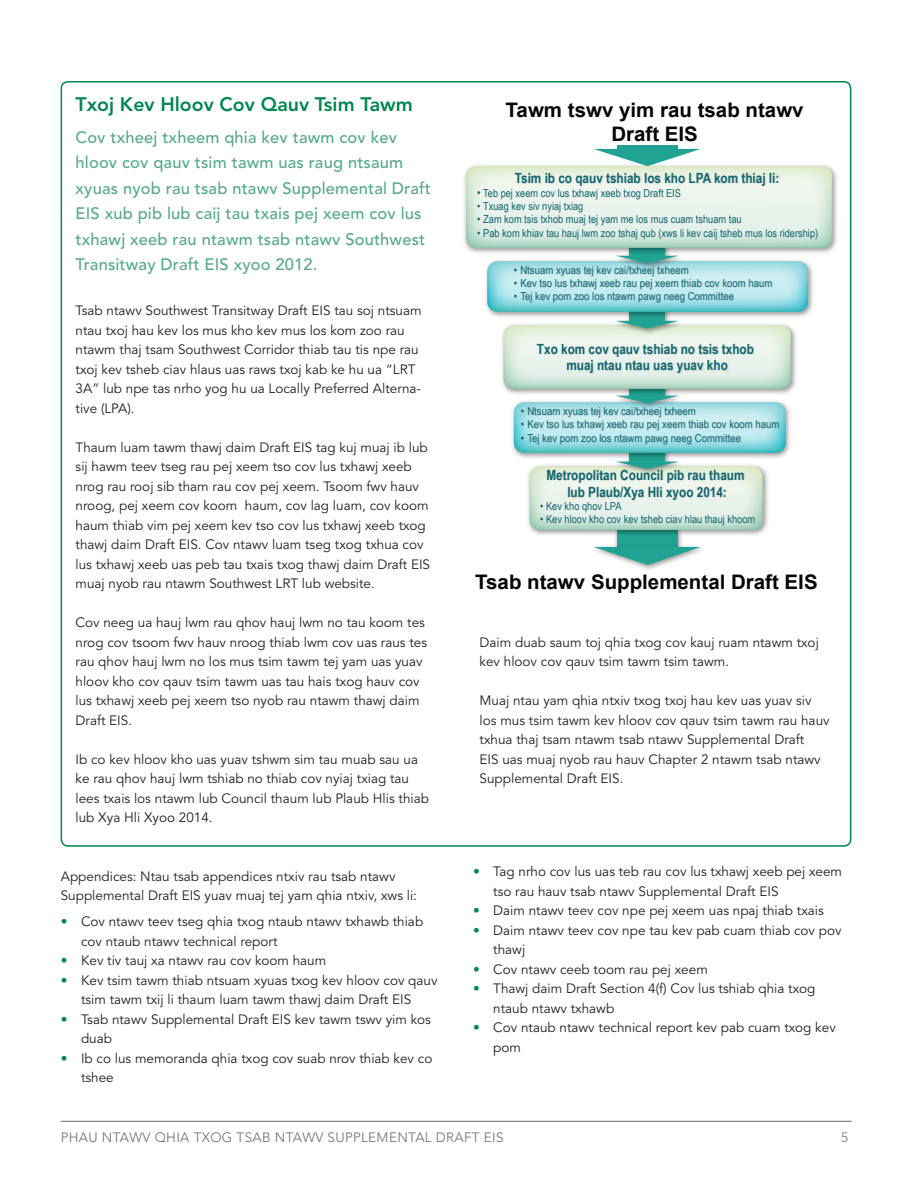
<style>
.page{position:relative;width:918px;height:1188px;background:#fff}
.page>*{position:absolute;margin:0;border:0;box-sizing:border-box;transform-origin:0 0}
.t1{font:700 20.1px/24px "Arial";color:#050504;text-align:center}
.Heading_2{font:800 19.5px "Avenir LT Std";color:#008751}
.Intro_para{font:500 16.5px/25.5px "Avenir LT Std";letter-spacing:.01em;color:#5a8}
.t2{font:700 14.1px/16.8px "Arial Narrow";color:#10636e;text-align:center}
.Body_text{font:13.5px/19.5px "Avenir LT Std";color:#231f20}
.t3{font:300 13.5px "Avenir LT Std";letter-spacing:.025em;color:#6c6d70}
.t4{font:10.95px "Arial Narrow";color:#10636e;scale:1.06 1}
.t5{font:10.95px "Arial Narrow";color:#10636e}
.s1{font-weight:800;color:#008751}
.s2{font-size:12px}
</style>
<div class="page">
<hr style="left:61px;top:1121px;width:791px;height:1px;background:#6c6d70">
<img style="left:615px;top:539px;width:67px;height:4px">
<div style="left:617px;top:530px;width:61px;height:17px;background:#21a394"></div>
<img style="left:528px;top:468px;width:240px;height:71px">
<img style="left:595px;top:543px;width:106px;height:27px">
<svg style="left:594px;top:547px;width:107px;height:18px"></svg>
<svg style="left:530px;top:462px;width:233px;height:68px;background:#d0e5d9"></svg>
<img style="left:512px;top:405px;width:278px;height:57px">
<svg style="left:514px;top:398px;width:272px;height:55px"></svg>
<img style="left:502px;top:327px;width:294px;height:71px">
<svg style="left:504px;top:321px;width:287px;height:68px;background:#d3e6d7"></svg>
<img style="left:486px;top:263px;width:327px;height:58px">
<svg style="left:487px;top:257px;width:321px;height:55px"></svg>
<img style="left:464px;top:168px;width:373px;height:89px">
<img style="left:545px;top:467px;width:206px;height:37px">
<img style="left:535px;top:340px;width:225px;height:38px">
<img style="left:512px;top:263px;width:264px;height:57px">
<img style="left:520px;top:404px;width:263px;height:57px">
<div style="left:617px;top:145px;width:61px;height:9px;background:#21a394"></div>
<svg style="left:466px;top:149px;width:366px;height:99px;background:#dfede3"></svg>
<p class="Heading_2" style="left:76px;top:92px;width:339px">Txoj Kev Hloov Cov Qauv Tsim Tawm</p>
<p class="Intro_para" style="left:76px;top:125px;width:357px">Cov txheej txheem qhia kev tawm cov kev hloov cov qauv tsim tawm uas raug ntsaum xyuas nyob rau tsab ntawv Supplemental Draft EIS xub pib lub caij tau txais pej xeem cov lus txhawj xeeb rau ntawm tsab ntawv Southwest Transitway Draft EIS xyoo 2012.</p>
<p class="Body_text" style="left:76px;top:301px;width:348px">Tsab ntawv Southwest Transitway Draft EIS tau soj ntsuam ntau txoj hau kev los mus kho kev mus los kom zoo rau ntawm thaj tsam Southwest Corridor thiab tau tis npe rau txoj kev tsheb ciav hlaus uas raws txoj kab ke hu ua “LRT 3A” lub npe tas nrho yog hu ua Locally Preferred Alterna&shy;tive (LPA).</p>
<p class="Body_text" style="left:76px;top:437px;width:356px">Thaum luam tawm thawj daim Draft EIS tag kuj muaj ib lub sij hawm teev tseg rau pej xeem tso cov lus txhawj xeeb nrog rau rooj sib tham rau cov pej xeem. Tsoom fwv hauv nroog, pej xeem cov koom haum, cov lag luam, cov koom haum thiab vim pej xeem kev tso cov lus txhawj xeeb txog thawj daim Draft EIS. Cov ntawv luam tseg txog txhua cov lus txhawj xeeb uas peb tau txais txog thawj daim Draft EIS muaj nyob rau ntawm Southwest LRT lub website.</p>
<p class="Body_text" style="left:76px;top:613px;width:353px">Cov neeg ua hauj lwm rau qhov hauj lwm no tau koom tes nrog cov tsoom fwv hauv nroog thiab lwm cov uas raus tes rau qhov hauj lwm no los mus tsim tawm tej yam uas yuav hloov kho cov qauv tsim tawm uas tau hais txog hauv cov lus txhawj xeeb pej xeem tso nyob rau ntawm thawj daim Draft EIS.</p>
<p class="Body_text" style="left:76px;top:749px;width:355px">Ib co kev hloov kho uas yuav tshwm sim tau muab sau ua ke rau qhov hauj lwm tshiab no thiab cov nyiaj txiag tau lees txais los ntawm lub Council thaum lub Plaub Hlis thiab lub Xya Hli Xyoo 2014.</p>
<p class="Body_text" style="left:61px;top:866px;width:358px">Appendices: Ntau tsab appendices ntxiv rau tsab ntawv<br>Supplemental Draft EIS yuav muaj tej yam qhia ntxiv, xws li:</p>
<p class="Body_text" style="left:81px;top:912px;width:344px;text-indent:-20px"><span class="s1">•</span> Cov ntawv teev tseg qhia txog ntaub ntawv txhawb thiab cov ntaub ntawv technical report</p>
<p class="Body_text" style="left:61px;top:951px;width:267px"><span class="s1">•</span> Kev tiv tauj xa ntawv rau cov koom haum</p>
<p class="Body_text" style="left:61px;top:971px;width:378px;text-align:center"><span class="s1">•</span> Kev tsim tawm thiab ntsuam xyuas txog kev hloov cov qauv tsim tawm txij li thaum luam tawm thawj daim Draft EIS</p>
<p class="Body_text" style="left:81px;top:1010px;width:352px;text-indent:-20px"><span class="s1">•</span> Tsab ntawv Supplemental Draft EIS kev tawm tswv yim kos duab</p>
<p class="Body_text" style="left:81px;top:1049px;width:353px;text-indent:-20px"><span class="s1">•</span> Ib co lus memoranda qhia txog cov suab nrov thiab kev co tshee</p>
<h1 class="t1" style="left:506px;top:99px;width:300px">Tawm tswv yim rau tsab ntawv<br>Draft EIS</h1>
<p class="t2" style="left:515px;top:169px;width:266px">Tsim ib co qauv tshiab los kho LPA kom thiaj li:</p>
<p class="t5" style="left:477px;top:185px;width:205px"><span class="s2">•</span> Teb pej xeem cov lus txhawj xeeb txog Draft EIS</p>
<p class="t5" style="left:477px;top:198px;width:108px">• Txuag kev siv nyiaj txiag</p>
<p class="t5" style="left:477px;top:211px;width:266px">• Zam kom tsis txhob muaj tej yam me los mus cuam tshuam tau</p>
<p class="t5" style="left:477px;top:225px;width:343px">• Pab kom khiav tau hauj lwm zoo tshaj qub (xws li kev caij tsheb mus los ridership)</p>
<p class="t4" style="left:514px;top:262px;width:166px">• Ntsuam xyuas tej kev cai/txheej txheem</p>
<p class="t4" style="left:514px;top:275px;width:245px">• Kev tso lus txhawj xeeb rau pej xeem thiab cov koom haum</p>
<p class="t4" style="left:514px;top:288px;width:209px">• Tej kev pom zoo los ntawm pawg neeg Committee</p>
<p class="t2" style="left:537px;top:340px;width:219px">Txo kom cov qauv tshiab no tsis txhob muaj ntau ntau uas yuav kho</p>
<p class="t4" style="left:521px;top:403px;width:166px">• Ntsuam xyuas tej kev cai/txheej txheem</p>
<p class="t4" style="left:521px;top:416px;width:245px">• Kev tso lus txhawj xeeb rau pej xeem thiab cov koom haum</p>
<p class="t4" style="left:521px;top:430px;width:209px">• Tej kev pom zoo los ntawm pawg neeg Committee</p>
<p class="t2" style="left:546px;top:466px;width:200px">Metropolitan Council pib rau thaum lub Plaub/Xya Hli xyoo 2014:</p>
<p class="t5" style="left:540px;top:498px;width:83px">• Kev kho qhov LPA</p>
<p class="t5" style="left:540px;top:511px;width:217px">• Kev hloov kho cov kev tsheb ciav hlau thauj khoom</p>
<h1 class="t1" style="left:475px;top:570px;width:344px">Tsab ntawv Supplemental Draft EIS</h1>
<p class="Body_text" style="left:480px;top:632px;width:341px">Daim duab saum toj qhia txog cov kauj ruam ntawm txoj kev hloov cov qauv tsim tawm tsim tawm.</p>
<p class="Body_text" style="left:480px;top:691px;width:352px">Muaj ntau yam qhia ntxiv txog txoj hau kev uas yuav siv los mus tsim tawm kev hloov cov qauv tsim tawm rau hauv txhua thaj tsam ntawm tsab ntawv Supplemental Draft<br>EIS uas muaj nyob rau hauv Chapter 2 ntawm tsab ntawv Supplemental Draft EIS.</p>
<p class="Body_text" style="left:493px;top:862px;width:350px;text-indent:-20px"><span class="s1">•</span> Tag nrho cov lus uas teb rau cov lus txhawj xeeb pej xeem tso rau hauv tsab ntawv Supplemental Draft EIS</p>
<p class="Body_text" style="left:473px;top:901px;width:352px"><span class="s1">•</span> Daim ntawv teev cov npe pej xeem uas npaj thiab txais</p>
<p class="Body_text" style="left:493px;top:921px;width:350px;text-indent:-20px"><span class="s1">•</span> Daim ntawv teev cov npe tau kev pab cuam thiab cov pov thawj</p>
<p class="Body_text" style="left:473px;top:960px;width:236px"><span class="s1">•</span> Cov ntawv ceeb toom rau pej xeem</p>
<p class="Body_text" style="left:493px;top:979px;width:324px;text-indent:-20px"><span class="s1">•</span> Thawj daim Draft Section 4(f) Cov lus tshiab qhia txog ntaub ntawv txhawb</p>
<p class="Body_text" style="left:493px;top:1018px;width:344px;text-indent:-20px"><span class="s1">•</span> Cov ntaub ntawv technical report kev pab cuam txog kev pom</p>
<p class="t3" style="left:61px;top:1129px;width:444px">PHAU NTAWV QHIA TXOG TSAB NTAWV SUPPLEMENTAL DRAFT EIS</p>
<p class="t3" style="left:841px;top:1129px;width:9px">5</p>
</div>
